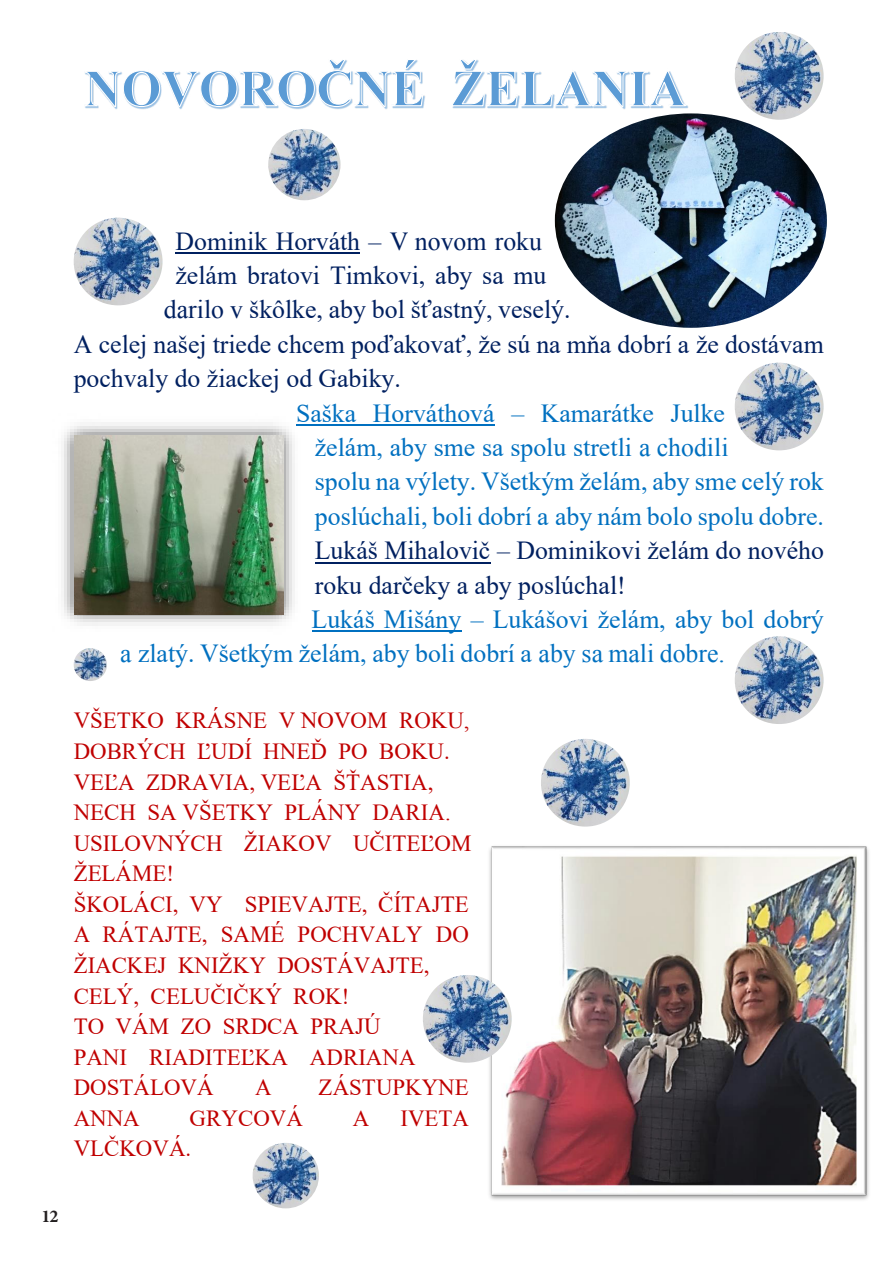
<style>
.page{position:relative;width:893px;height:1263px;background:#fff}
.page>*{position:absolute;margin:0;border:0;box-sizing:border-box;transform-origin:0 0}
.t1{font:25.95px/34.3px "Times New Roman";color:#002060}
.t2{font:25.95px/34.3px "Times New Roman";color:#0070c0}
.t3{font:23.1px/30.6px "Times New Roman";color:#c00000}
.t4{font:700 18px "Minion Pro";color:#231f20}
</style>
<div class="page">
<hr style="left:176px;top:252px;width:184px;height:1px;background:#002060">
<hr style="left:296px;top:424px;width:199px;height:1px;background:#0070c0">
<hr style="left:315px;top:562px;width:175px;height:1px;background:#002060">
<hr style="left:312px;top:631px;width:149px;height:1px;background:#0070c0">
<img style="left:489px;top:846px;width:380px;height:354px">
<img style="left:86px;top:105px;width:602px;height:5px">
<svg style="left:85px;top:60px;width:601px;height:48px"></svg>
<img style="left:555px;top:113px;width:272px;height:215px">
<img style="left:61px;top:422px;width:242px;height:204px">
<img style="left:74px;top:435px;width:209px;height:180px">
<img style="left:74px;top:218px;width:89px;height:87px">
<img style="left:735px;top:363px;width:89px;height:87px">
<img style="left:735px;top:636px;width:89px;height:88px">
<img style="left:541px;top:739px;width:89px;height:87px">
<img style="left:735px;top:32px;width:89px;height:88px">
<img style="left:268px;top:129px;width:73px;height:71px">
<img style="left:423px;top:975px;width:89px;height:88px">
<img style="left:253px;top:1143px;width:66px;height:65px;border-radius:33px">
<img style="left:74px;top:648px;width:33px;height:33px;border-radius:17px">
<p class="t1" style="left:176px;top:223px;width:368px">Dominik Horváth – V novom roku</p>
<p class="t1" style="left:176px;top:257px;width:372px">želám bratovi Timkovi, aby sa mu</p>
<p class="t1" style="left:164px;top:292px;width:408px">darilo v škôlke, aby bol šťastný, veselý.</p>
<p class="t1" style="left:74px;top:326px;width:752px">A celej našej triede chcem poďakovať, že sú na mňa dobrí a že dostávam</p>
<p class="t1" style="left:74px;top:360px;width:329px">pochvaly do žiackej od Gabiky.</p>
<p class="t2" style="left:315px;top:395px;width:511px;text-indent:-19px">Saška Horváthová – Kamarátke Julke<br>želám, aby sme sa spolu stretli a chodili<br>spolu na výlety. Všetkým želám, aby sme celý rok poslúchali, boli dobrí a aby nám bolo spolu dobre.</p>
<p class="t1" style="left:315px;top:532px;width:511px">Lukáš Mihalovič – Dominikovi želám do nového roku darčeky a aby poslúchal!</p>
<p class="t2" style="left:120px;top:601px;width:705px;text-indent:192px">Lukáš Mišány – Lukášovi želám, aby bol dobrý a zlatý. Všetkým želám, aby boli dobrí a aby sa mali dobre.</p>
<p class="t3" style="left:74px;top:704px;width:399px">VŠETKO KRÁSNE V NOVOM ROKU,<br>DOBRÝCH ĽUDÍ HNEĎ PO BOKU.<br>VEĽA ZDRAVIA, VEĽA ŠŤASTIA,<br>NECH SA VŠETKY PLÁNY DARIA.<br>USILOVNÝCH ŽIAKOV UČITEĽOM<br>ŽELÁME!<br>ŠKOLÁCI, VY SPIEVAJTE, ČÍTAJTE<br>A RÁTAJTE, SAMÉ POCHVALY DO<br>ŽIACKEJ KNIŽKY DOSTÁVAJTE,<br>CELÝ, CELUČIČKÝ ROK!<br>TO VÁM ZO SRDCA PRAJÚ<br>PANI RIADITEĽKA ADRIANA<br>DOSTÁLOVÁ</p>
<p class="t3" style="left:255px;top:1072px;width:18px">A</p>
<p class="t3" style="left:319px;top:1071px;width:152px">ZÁSTUPKYNE</p>
<p class="t3" style="left:74px;top:1102px;width:68px">ANNA</p>
<p class="t3" style="left:190px;top:1102px;width:115px">GRYCOVÁ</p>
<p class="t3" style="left:353px;top:1102px;width:18px">A</p>
<p class="t3" style="left:400px;top:1102px;width:70px">IVETA</p>
<p class="t3" style="left:74px;top:1133px;width:119px">VLČKOVÁ.</p>
<p class="t4" style="left:41px;top:1203px;width:18px">12</p>
</div>
